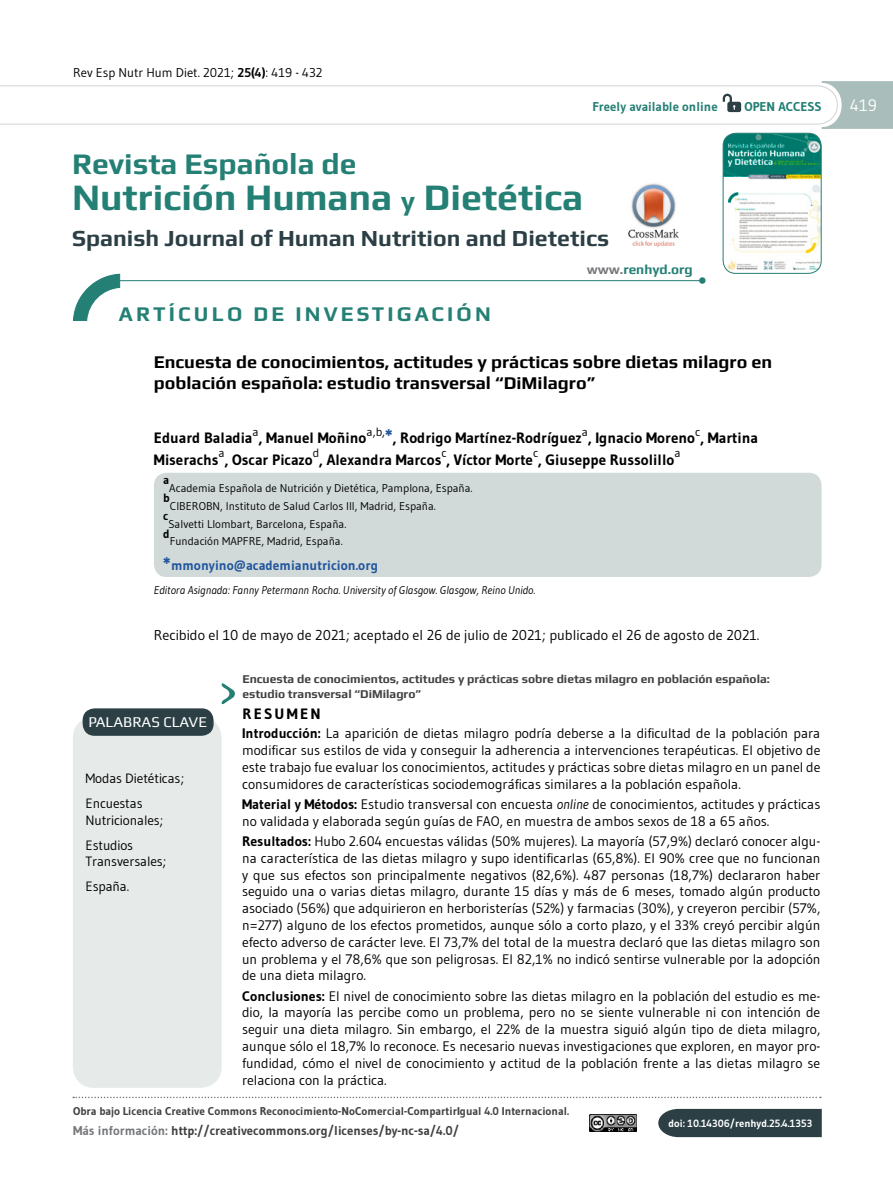
<style>
.page{position:relative;width:893px;height:1191px;background:#fff}
.page>*{position:absolute;margin:0;border:0;box-sizing:border-box;transform-origin:0 0}
.t1{font:700 37.5px "Play";color:#247f74}
.t2{font:700 30px "Play";color:#247f74}
.t3{font:700 23.1px "Play";color:#2b3f45}
.t4{font:700 21px "Play";letter-spacing:.15em;color:#247f74}
.t5{font:700 18px/21px "Play";color:#000}
.t6{font:16.5px "Gudea";color:#fff}
.t7{font:700 15px "Gudea";color:#000}
.t8{font:15px "Play";color:#fff}
.t9{font:700 15px "Gudea";letter-spacing:.15em;color:#000}
.t10{font:14.25px "Gudea";color:#000}
.t11{font:13.8px/16.8px "Gudea";color:#000;text-align:justify}
.t12{font:13.5px/25px "Gudea";letter-spacing:-.01em;color:#000}
.t13{font:700 13.5px "Gudea";color:#22569e}
.t14{font:700 13.5px "Play";color:#247f74}
.t15{font:700 12.75px "Gudea";color:#414042}
.t16{font:12.75px "Gudea";color:#000}
.t17{font:700 12.75px "Gudea";color:#247f74}
.t18{font:700 12px/14.4px "Play";color:#414042}
.t19{font:12px "Gudea";color:#000}
.t20{font:700 12px "Gudea";color:#000}
.t21{font:11.25px "Gudea";color:#000}
.t22{font:700 11.25px "Gudea";color:#414042}
.t23{font:italic 11.25px "Gudea";color:#000}
.t24{font:700 10.5px "Gudea";color:#fff}
.s1{font-weight:700}
.s2{font-size:27px}
.s3{color:#77787b}
.s4{font-size:18px;color:#22569e}
.s5{font-size:18px}
.s6{font-style:italic}
</style>
<div class="page">
<svg style="left:658px;top:1108px;width:164px;height:29px;background:#374a50"></svg>
<img style="left:723px;top:133px;width:98px;height:140px">
<div style="left:723px;top:133px;width:99px;height:141px;border:1px solid #247f74;border-radius:13px"></div>
<svg style="left:73px;top:1096px;width:748px;height:2px"></svg>
<hr style="left:106px;top:280px;width:595px;height:1px;background:#247f74">
<svg style="left:72px;top:273px;width:49px;height:48px"></svg>
<div style="left:699px;top:277px;width:6px;height:7px;background:#247f74;border-radius:50%"></div>
<div style="left:154px;top:473px;width:667px;height:104px;background:#d1dad8;border-radius:13px"></div>
<svg style="left:0;top:81px;width:893px;height:48px"></svg>
<img style="left:589px;top:1115px;width:48px;height:16px">
<img style="left:628px;top:183px;width:51px;height:65px">
<div style="left:73px;top:717px;width:149px;height:370px;background:#e6eae9;border-radius:21px"></div>
<div style="left:83px;top:708px;width:131px;height:28px;background:#2b3f45;border-radius:12px"></div>
<svg style="left:222px;top:683px;width:13px;height:22px"></svg>
<p class="t16" style="left:73px;top:65px;width:251px">Rev Esp Nutr Hum Diet. 2021; <span class="s1">25(4)</span>: 419 - 432</p>
<p class="t17" style="left:592px;top:99px;width:127px">Freely available online</p>
<p class="t17" style="left:744px;top:98px;width:79px">OPEN ACCESS</p>
<h2 class="t2" style="left:72px;top:146px;width:286px">Revista Española de</h2>
<h1 class="t1" style="left:72px;top:175px;width:513px">Nutrición Humana <span class="s2">y</span> Dietética</h1>
<h3 class="t3" style="left:72px;top:224px;width:539px">Spanish Journal of Human Nutrition and Dietetics</h3>
<h3 class="t4" style="left:119px;top:301px;width:373px">ARTÍCULO DE INVESTIGACIÓN</h3>
<p class="t14" style="left:587px;top:262px;width:108px"><span class="s3">www.</span>renhyd.org</p>
<h3 class="t5" style="left:154px;top:351px;width:620px">Encuesta de conocimientos, actitudes y prácticas sobre dietas milagro en población española: estudio transversal “DiMilagro”</h3>
<p class="t7" style="left:154px;top:429px;width:606px">Eduard Baladia , Manuel Moñino<sup>a,b,</sup><span class="s4">*</span>, Rodrigo Martínez-Rodríguez , Ignacio Moreno , Martina</p>
<p class="t19" style="left:252px;top:424px;width:8px">a</p>
<p class="t19" style="left:582px;top:424px;width:8px">a</p>
<p class="t19" style="left:695px;top:424px;width:7px">c</p>
<p class="t7" style="left:154px;top:450px;width:522px">Miserachs , Oscar Picazo , Alexandra Marcos , Víctor Morte , Giuseppe Russolillo</p>
<p class="t19" style="left:219px;top:445px;width:8px">a</p>
<p class="t19" style="left:313px;top:445px;width:8px">d</p>
<p class="t19" style="left:441px;top:445px;width:7px">c</p>
<p class="t19" style="left:533px;top:445px;width:7px">c</p>
<p class="t19" style="left:674px;top:445px;width:8px">a</p>
<p class="t20" style="left:163px;top:472px;width:8px">a</p>
<p class="t21" style="left:169px;top:481px;width:305px">Academia Española de Nutrición y Dietética, Pamplona, España.</p>
<p class="t20" style="left:163px;top:490px;width:8px">b</p>
<p class="t21" style="left:170px;top:499px;width:268px">CIBEROBN, Instituto de Salud Carlos III, Madrid, España.</p>
<p class="t20" style="left:163px;top:508px;width:7px">c</p>
<p class="t21" style="left:168px;top:516px;width:180px">Salvetti Llombart, Barcelona, España.</p>
<p class="t20" style="left:163px;top:526px;width:8px">d</p>
<p class="t21" style="left:170px;top:534px;width:175px">Fundación MAPFRE, Madrid, España.</p>
<p class="t13" style="left:163px;top:556px;width:216px"><span class="s5">*</span>mmonyino@academianutricion.org</p>
<p class="t23" style="left:154px;top:583px;width:383px">Editora Asignada: Fanny Petermann Rocha. University of Glasgow. Glasgow, Reino Unido.</p>
<p class="t10" style="left:154px;top:625px;width:607px">Recibido el 10 de mayo de 2021; aceptado el 26 de julio de 2021; publicado el 26 de agosto de 2021.</p>
<p class="t8" style="left:88px;top:713px;width:120px">PALABRAS CLAVE</p>
<p class="t12" style="left:85px;top:765px;width:100px">Modas Dietéticas;<br>Encuestas</p>
<p class="t12" style="left:85px;top:807px;width:79px">Nutricionales;<br>Estudios</p>
<p class="t12" style="left:85px;top:848px;width:82px">Transversales;<br>España.</p>
<p class="t18" style="left:242px;top:672px;width:529px">Encuesta de conocimientos, actitudes y prácticas sobre dietas milagro en población española: estudio transversal “DiMilagro”</p>
<p class="t9" style="left:242px;top:705px;width:80px">RESUMEN</p>
<p class="t11" style="left:242px;top:725px;width:580px"><span class="s1">Introducción:</span> La aparición de dietas milagro podría deberse a la dificultad de la población para modificar sus estilos de vida y conseguir la adherencia a intervenciones terapéuticas. El objetivo de este trabajo fue evaluar los conocimientos, actitudes y prácticas sobre dietas milagro en un panel de consumidores de características sociodemográficas similares a la población española.</p>
<p class="t11" style="left:242px;top:795px;width:580px"><span class="s1">Material y Métodos:</span> Estudio transversal con encuesta <span class="s6">online</span> de conocimientos, actitudes y prácticas no validada y elaborada según guías de FAO, en muestra de ambos sexos de 18 a 65 años.</p>
<p class="t11" style="left:242px;top:832px;width:580px"><span class="s1">Resultados:</span> Hubo 2.604 encuestas válidas (50% mujeres). La mayoría (57,9%) declaró conocer algu&shy;na característica de las dietas milagro y supo identificarlas (65,8%). El 90% cree que no funcionan y que sus efectos son principalmente negativos (82,6%). 487 personas (18,7%) declararon haber seguido una o varias dietas milagro, durante 15 días y más de 6 meses, tomado algún producto asociado (56%) que adquirieron en herboristerías (52%) y farmacias (30%), y creyeron percibir (57%, n=277) alguno de los efectos prometidos, aunque sólo a corto plazo, y el 33% creyó percibir algún efecto adverso de carácter leve. El 73,7% del total de la muestra declaró que las dietas milagro son un problema y el 78,6% que son peligrosas. El 82,1% no indicó sentirse vulnerable por la adopción de una dieta milagro.</p>
<p class="t11" style="left:242px;top:987px;width:580px"><span class="s1">Conclusiones:</span> El nivel de conocimiento sobre las dietas milagro en la población del estudio es me&shy;dio, la mayoría las percibe como un problema, pero no se siente vulnerable ni con intención de seguir una dieta milagro. Sin embargo, el 22% de la muestra siguió algún tipo de dieta milagro, aunque sólo el 18,7% lo reconoce. Es necesario nuevas investigaciones que exploren, en mayor pro&shy;fundidad, cómo el nivel de conocimiento y actitud de la población frente a las dietas milagro se relaciona con la práctica.</p>
<p class="t22" style="left:73px;top:1104px;width:497px">Obra bajo Licencia Creative Commons Reconocimiento-NoComercial-CompartirIgual 4.0 Internacional.</p>
<p class="t15" style="left:73px;top:1122px;width:387px"><span class="s3">Más información:</span> http://creativecommons.org/licenses/by-nc-sa/4.0/</p>
<p class="t24" style="left:668px;top:1117px;width:145px">doi: 10.14306/renhyd.25.4.1353</p>
<p class="t6" style="left:850px;top:95px;width:28px">419</p>
</div>
